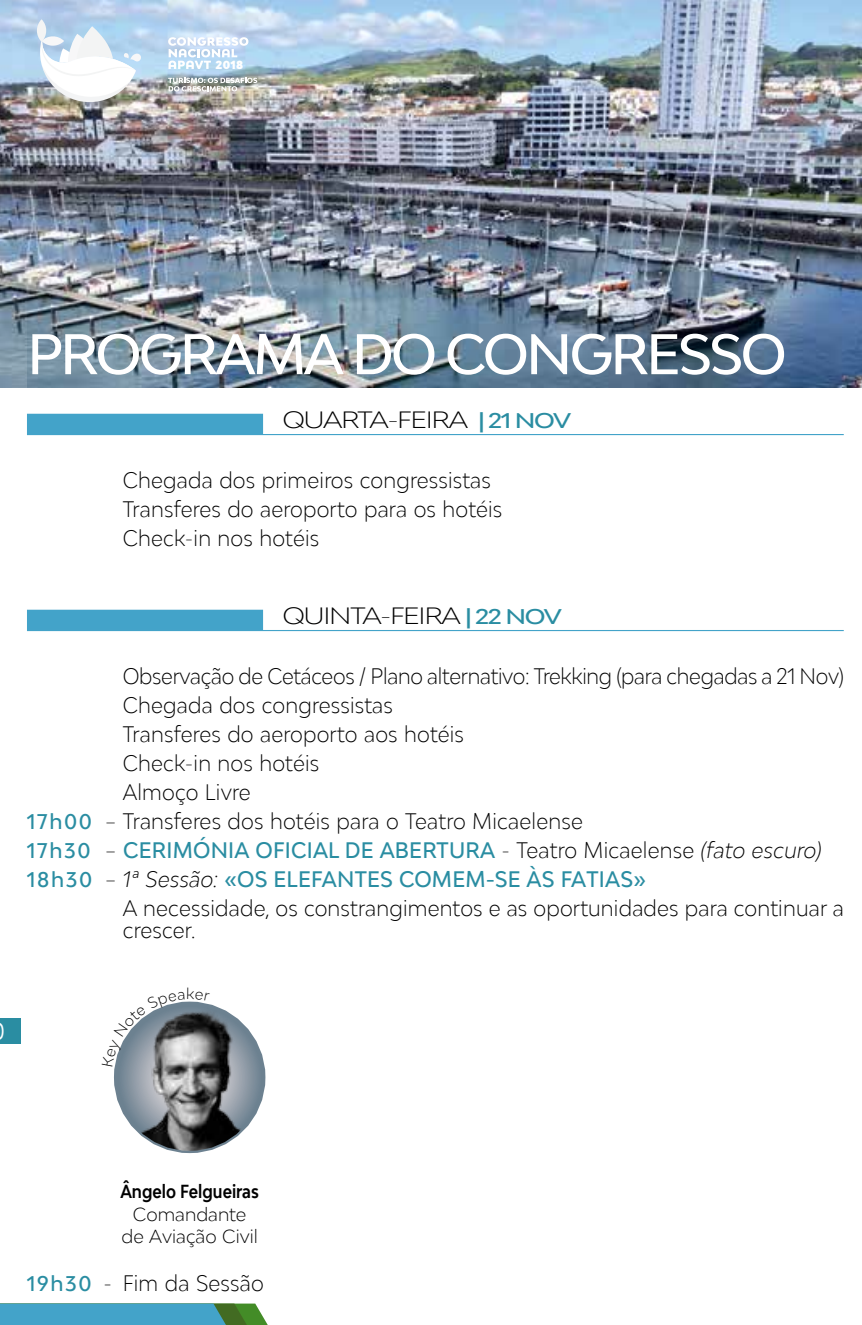
<style>
.page{position:relative;width:862px;height:1325px;background:#fff}
.page>*{position:absolute;margin:0;border:0;box-sizing:border-box;transform-origin:0 0}
.t1{font:500 54px "Bw Modelica LGC";letter-spacing:-.05em;color:#fff}
.t2{font:300 22.5px "Bw Modelica LGC";color:#000;scale:1.2 1}
.t3{font:300 21.38px/28.8px "Bw Modelica LGC";letter-spacing:.01em;color:#000;scale:.95 1}
.t4{font:300 21.38px "Bw Modelica LGC";letter-spacing:-.01em;color:#000;scale:.94 1}
.t5{font:500 21.38px "Bw Modelica LGC";letter-spacing:.01em;color:#2a8da2;scale:.95 1}
.t6{font:500 20.25px "Bw Modelica LGC";letter-spacing:.01em;color:#2a8da2;scale:1.2 1}
.t7{font:500 20.25px "Bw Modelica LGC";letter-spacing:.01em;color:#2a8da2}
.t8{font:300 18px/22.5px "Bw Modelica LGC";color:#000;text-align:center}
.t9{font:700 18px "Bw Modelica LGC";color:#000;scale:.85 1}
.t10{font:900 11.03px "Bw Modelica SS01";color:#fff}
.s1{font-weight:500;font-size:20.25px;color:#2a8da2}
.s2{font-weight:300;font-size:21.38px;color:#000}
.s3{font-size:21.38px}
.s4{font-weight:500;color:#2a8da2}
.s5{font-style:italic}
.s6{font-size:20.25px}
.s7{font-weight:300;color:#000}
.s8{font-weight:300;font-style:italic;color:#000}
</style>
<div class="page">
<img style="left:0;top:0;width:862px;height:387px">
<div style="left:27px;top:413px;width:236px;height:21px;background:#43a3c9"></div>
<hr style="left:27px;top:434px;width:816px;height:1px;background:#43a3c9">
<div style="left:27px;top:609px;width:236px;height:21px;background:#43a3c9"></div>
<hr style="left:27px;top:630px;width:816px;height:1px;background:#43a3c9">
<svg style="left:115px;top:1002px;width:149px;height:149px;background:#758795"></svg>
<img style="left:129px;top:1004px;width:118px;height:147px">
<svg style="left:0;top:1303px;width:267px;height:21px;background:#499faf"></svg>
<div style="left:0;top:275px;width:27px;height:1012px;background:#fff"></div>
<div style="left:0;top:1017px;width:21px;height:26px;background:#2a8da2"></div>
<svg style="left:35px;top:19px;width:106px;height:90px"></svg>
<svg style="left:168px;top:37px;width:80px;height:32px"></svg>
<svg style="left:168px;top:78px;width:89px;height:13px"></svg>
<svg style="left:115px;top:1001px;width:95px;height:64px"></svg>
<p class="t10" style="left:215px;top:58px;width:29px">2018</p>
<h1 class="t1" style="left:27px;top:319px;width:761px">PROGRAMA DO CONGRESSO</h1>
<p class="t2" style="left:282px;top:404px;width:33px">Quarta</p>
<p class="t2" style="left:387px;top:404px;width:21px">-feira</p>
<p class="t6" style="left:478px;top:407px;width:79px">| 21 N OV</p>
<p class="t3" style="left:123px;top:465px;width:401px">Chegada dos primeiros congressistas<br>Transferes do aeroporto para os hotéis<br>Check-in nos hotéis</p>
<p class="t2" style="left:282px;top:600px;width:32px">Quinta</p>
<p class="t2" style="left:380px;top:600px;width:21px">-feira</p>
<p class="t6" style="left:465px;top:602px;width:50px">| 22 NOV</p>
<p class="t4" style="left:123px;top:662px;width:768px">Observação de Cetáceos / Plano alternativo: Trekking (para chegadas a 21 Nov)</p>
<p class="t3" style="left:123px;top:690px;width:286px">Chegada dos congressistas</p>
<p class="t3" style="left:123px;top:719px;width:361px">Transferes do aeroporto aos hotéis</p>
<p class="t3" style="left:123px;top:748px;width:208px">Check-in nos hotéis</p>
<p class="t3" style="left:123px;top:777px;width:136px">Almoço Livre</p>
<p class="t3" style="left:27px;top:805px;width:587px"><span class="s1">17H00</span> – Transferes dos hotéis para o Teatro Micaelense</p>
<p class="t7" style="left:27px;top:837px;width:139px">17H30 <span class="s2">–</span> <span class="s3">CERIM</span></p>
<p class="t5" style="left:193px;top:835px;width:257px">ÓNIA OFICIAL DE ABERTUR</p>
<p class="t3" style="left:480px;top:834px;width:361px"><span class="s4">A</span> - Teatro Micaelense <span class="s5">(fato escuro)</span></p>
<p class="t5" style="left:27px;top:864px;width:653px"><span class="s6">18H30</span> <span class="s7">–</span> <span class="s8">1ª Sessão:</span> «OS ELEFANTES COM EM-SE ÀS FATIAS»</p>
<p class="t3" style="left:123px;top:892px;width:760px">A necessidade, os constrangimentos e as oportunidades para continuar a</p>
<p class="t3" style="left:123px;top:915px;width:78px">crescer.</p>
<p class="t9" style="left:120px;top:1179px;width:165px">Ângelo Felgueiras</p>
<p class="t8" style="left:121px;top:1201px;width:138px">Comandante de Aviação Civil</p>
<p class="t3" style="left:27px;top:1267px;width:251px"><span class="s1">19H30</span> - Fim da Sessão</p>
</div>
